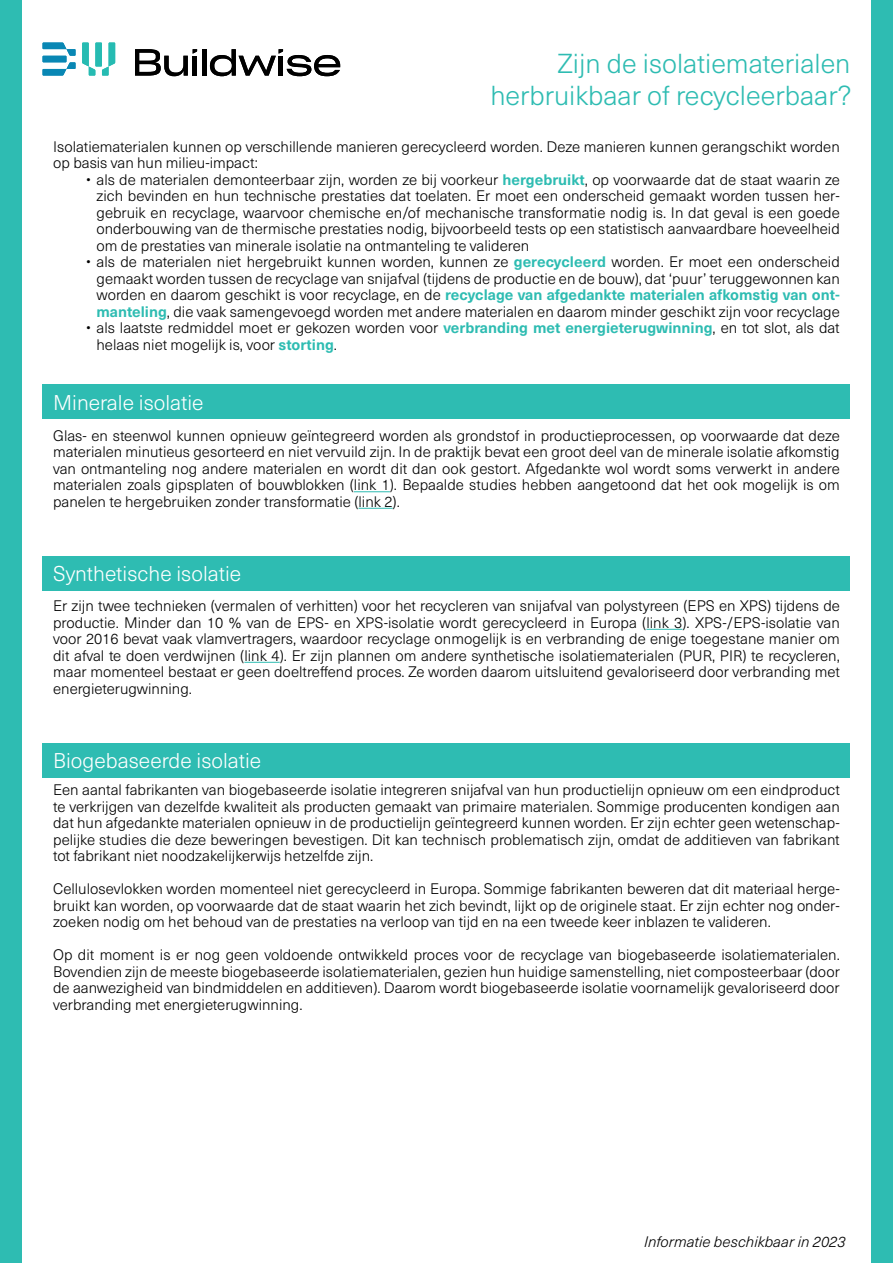
<style>
.page{position:relative;width:893px;height:1263px;background:#fff}
.page>*{position:absolute;margin:0;border:0;box-sizing:border-box;transform-origin:0 0}
.Main_Title{font:300 27px/32.4px "Neue Haas Unica W1 G";color:#2ebcb2;text-align:right}
.Section_Title_Green{font:300 21px "Neue Haas Unica W1 G";color:#fff}
.Default{font:300 15px/16.5px "Neue Haas Unica W1 G";color:#000;text-align:justify}
.t1{font:italic 300 15px "Neue Haas Unica W1 G";color:#000}
.s1{font-weight:700;color:#2ebcb2}
</style>
<div class="page">
<div style="left:0;top:0;width:21px;height:1263px;background:#2ebcb2"></div>
<div style="left:872px;top:0;width:21px;height:1263px;background:#2ebcb2"></div>
<svg style="left:135px;top:49px;width:62px;height:27px"></svg>
<hr style="left:193px;top:56px;width:4px;height:20px;background:#000">
<hr style="left:202px;top:49px;width:4px;height:27px;background:#000">
<svg style="left:210px;top:49px;width:130px;height:27px"></svg>
<svg style="left:43px;top:62px;width:33px;height:14px"></svg>
<svg style="left:43px;top:43px;width:33px;height:13px"></svg>
<div style="left:43px;top:56px;width:23px;height:6px;background:#0987b4"></div>
<svg style="left:82px;top:43px;width:13px;height:33px"></svg>
<svg style="left:102px;top:43px;width:13px;height:33px"></svg>
<div style="left:95px;top:43px;width:7px;height:24px;background:#26bbb2"></div>
<div style="left:43px;top:385px;width:807px;height:34px;background:#2ebcb2"></div>
<div style="left:43px;top:556px;width:807px;height:34px;background:#2ebcb2"></div>
<div style="left:43px;top:743px;width:807px;height:34px;background:#2ebcb2"></div>
<hr style="left:354px;top:491px;width:36px;height:1px;background:#2ebcb2">
<hr style="left:359px;top:508px;width:34px;height:1px;background:#2ebcb2">
<hr style="left:646px;top:629px;width:36px;height:1px;background:#2ebcb2">
<hr style="left:244px;top:662px;width:36px;height:1px;background:#2ebcb2">
<p class="Main_Title" style="left:490px;top:46px;width:362px">Zijn de isolatiematerialen herbruikbaar of recycleerbaar?</p>
<p class="Default" style="left:53px;top:137px;width:788px">Isolatiematerialen kunnen op verschillende manieren gerecycleerd worden. Deze manieren kunnen gerangschikt worden op basis van hun milieu-impact:</p>
<p class="Default" style="left:97px;top:170px;width:745px;text-indent:-10px">• als de materialen demonteerbaar zijn, worden ze bij voorkeur <span class="s1">hergebruikt</span>, op voorwaarde dat de staat waarin ze zich bevinden en hun technische prestaties dat toelaten. Er moet een onderscheid gemaakt worden tussen her&shy;gebruik en recyclage, waarvoor chemische en/of mechanische transformatie nodig is. In dat geval is een goede onderbouwing van de thermische prestaties nodig, bijvoorbeeld tests op een statistisch aanvaardbare hoeveelheid om de prestaties van minerale isolatie na ontmanteling te valideren</p>
<p class="Default" style="left:97px;top:253px;width:745px;text-indent:-10px">• als de materialen niet hergebruikt kunnen worden, kunnen ze <span class="s1">gerecycleerd</span> worden. Er moet een onderscheid gemaakt worden tussen de recyclage van snijafval (tijdens de productie en de bouw), dat ‘puur’ teruggewonnen kan worden en daarom geschikt is voor recyclage, en de <span class="s1">recyclage van afgedankte materialen afkomstig van ont&shy;manteling</span>, die vaak samengevoegd worden met andere materialen en daarom minder geschikt zijn voor recyclage</p>
<p class="Default" style="left:97px;top:319px;width:745px;text-indent:-10px">• als laatste redmiddel moet er gekozen worden voor <span class="s1">verbranding met energieterugwinning</span>, en tot slot, als dat helaas niet mogelijk is, voor <span class="s1">storting</span>.</p>
<p class="Section_Title_Green" style="left:53px;top:387px;width:152px">Minerale isolatie</p>
<p class="Default" style="left:53px;top:426px;width:788px">Glas- en steenwol kunnen opnieuw geïntegreerd worden als grondstof in productieprocessen, op voorwaarde dat deze materialen minutieus gesorteerd en niet vervuild zijn. In de praktijk bevat een groot deel van de minerale isolatie afkomstig van ontmanteling nog andere materialen en wordt dit dan ook gestort. Afgedankte wol wordt soms verwerkt in andere materialen zoals gipsplaten of bouwblokken (link 1). Bepaalde studies hebben aangetoond dat het ook mogelijk is om panelen te hergebruiken zonder transformatie (link 2).</p>
<p class="Section_Title_Green" style="left:53px;top:558px;width:189px">Synthetische isolatie</p>
<p class="Default" style="left:53px;top:597px;width:788px">Er zijn twee technieken (vermalen of verhitten) voor het recycleren van snijafval van polystyreen (EPS en XPS) tijdens de productie. Minder dan 10 % van de EPS- en XPS-isolatie wordt gerecycleerd in Europa (link 3). XPS-/EPS-isolatie van voor 2016 bevat vaak vlamvertragers, waardoor recyclage onmogelijk is en verbranding de enige toegestane manier om dit afval te doen verdwijnen (link 4). Er zijn plannen om andere synthetische isolatiematerialen (PUR, PIR) te recycleren, maar momenteel bestaat er geen doeltreffend proces. Ze worden daarom uitsluitend gevaloriseerd door verbranding met energieterugwinning.</p>
<p class="Section_Title_Green" style="left:53px;top:745px;width:210px">Biogebaseerde isolatie</p>
<p class="Default" style="left:53px;top:781px;width:788px">Een aantal fabrikanten van biogebaseerde isolatie integreren snijafval van hun productielijn opnieuw om een eindproduct te verkrijgen van dezelfde kwaliteit als producten gemaakt van primaire materialen. Sommige producenten kondigen aan dat hun afgedankte materialen opnieuw in de productielijn geïntegreerd kunnen worden. Er zijn echter geen wetenschap&shy;pelijke studies die deze beweringen bevestigen. Dit kan technisch problematisch zijn, omdat de additieven van fabrikant tot fabrikant niet noodzakelijkerwijs hetzelfde zijn.</p>
<p class="Default" style="left:53px;top:880px;width:788px">Cellulosevlokken worden momenteel niet gerecycleerd in Europa. Sommige fabrikanten beweren dat dit materiaal herge&shy;bruikt kan worden, op voorwaarde dat de staat waarin het zich bevindt, lijkt op de originele staat. Er zijn echter nog onder&shy;zoeken nodig om het behoud van de prestaties na verloop van tijd en na een tweede keer inblazen te valideren.</p>
<p class="Default" style="left:53px;top:946px;width:788px">Op dit moment is er nog geen voldoende ontwikkeld proces voor de recyclage van biogebaseerde isolatiematerialen.<br>Bovendien zijn de meeste biogebaseerde isolatiematerialen, gezien hun huidige samenstelling, niet composteerbaar (door de aanwezigheid van bindmiddelen en additieven). Daarom wordt biogebaseerde isolatie voornamelijk gevaloriseerd door verbranding met energieterugwinning.</p>
<p class="t1" style="left:644px;top:1230px;width:203px">Informatie beschikbaar in 2023</p>
</div>
